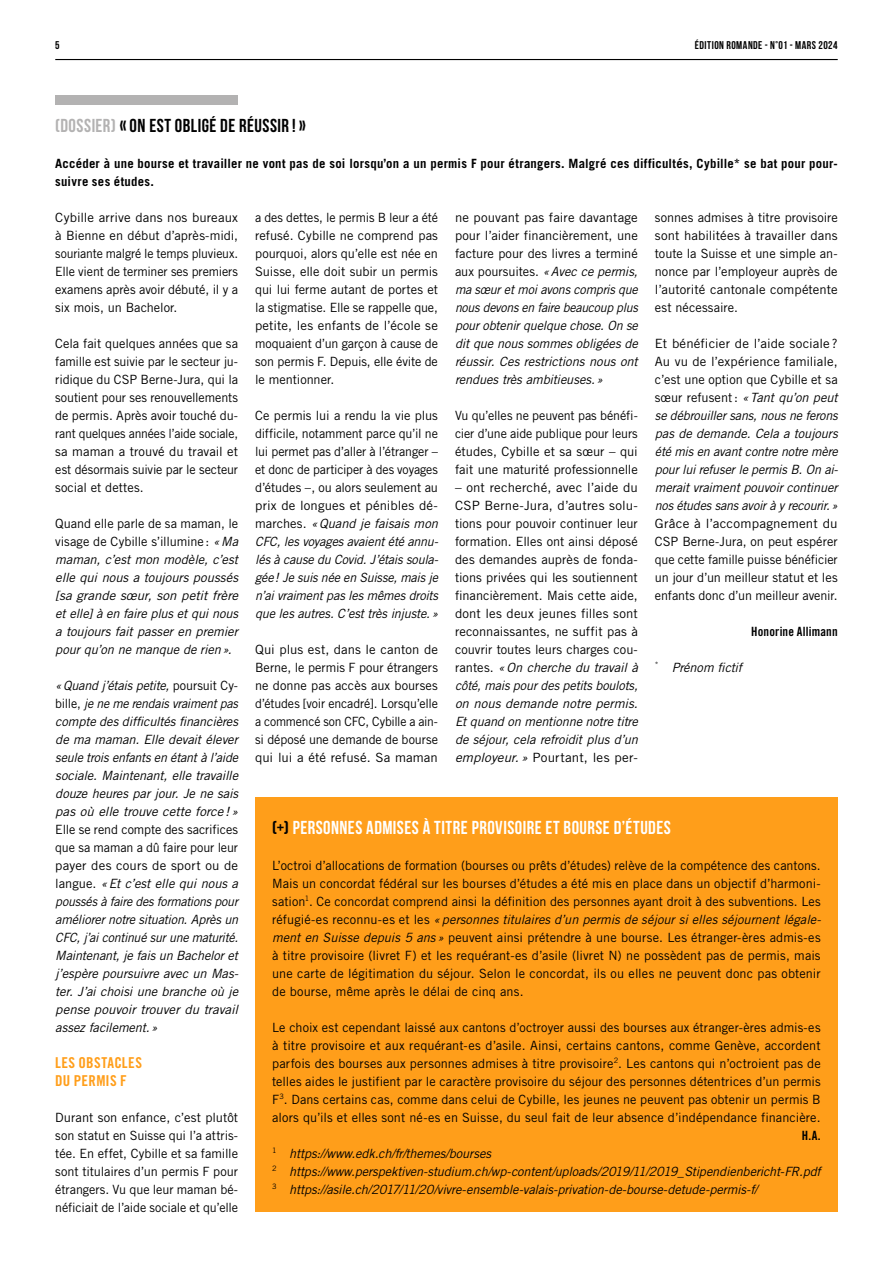
<style>
.page{position:relative;width:893px;height:1263px;background:#fff}
.page>*{position:absolute;margin:0;border:0;box-sizing:border-box;transform-origin:0 0}
.t1{font:700 18.75px "Bebas Neue";letter-spacing:.025em;color:#fff}
.t2{font:700 18.75px "Bebas Neue";letter-spacing:.025em;color:#000}
.t3{font:15px/18px "Trade Gothic LT Std Bd Cn 20";letter-spacing:.02em;color:#ff9e1a}
.t4{font:12.75px/18px "Trade Gothic LT Std";color:#000;text-align:justify}
.t5{font:italic 12.75px/18px "Trade Gothic LT Std";letter-spacing:-.01em;color:#000;text-align:justify}
.t6{font:12.75px/18px "Trade Gothic LT Std";color:#000;text-align:justify;scale:1.04 1}
.t7{font:12.75px/18px "Trade Gothic LT Std";color:#000;text-align:justify;scale:1.05 1}
.t8{font:700 12.75px/18px "Trade Gothic LT Std";letter-spacing:.015em;color:#000}
.t9{font:12.75px "Trade Gothic LT Std Bd Cn 20";letter-spacing:.01em;color:#000}
.t10{font:700 11.25px "Bebas Neue";letter-spacing:.04em;color:#000}
.s1{color:#b3b2b2}
.s2{font-style:normal}
.s3{font-style:italic}
.s4{color:#000}
</style>
<div class="page">
<hr style="left:55px;top:59px;width:783px;height:1px;background:#000">
<div style="left:55px;top:96px;width:183px;height:9px;background:#b3b2b2"></div>
<div style="left:255px;top:798px;width:583px;height:414px;background:#ff9e1a"></div>
<p class="t10" style="left:55px;top:39px;width:6px">5</p>
<p class="t10" style="left:695px;top:39px;width:144px">ÉDITION ROMANDE - N°01 - MARS 2024</p>
<h1 class="t2" style="left:55px;top:115px;width:252px"><span class="s1">(DOSSIER)</span> «ON EST OBLIGÉ DE RÉUSSIR !»</h1>
<p class="t8" style="left:55px;top:154px;width:784px">Accéder à une bourse et travailler ne vont pas de soi lorsqu’on a un permis F pour étrangers. Malgré ces difficultés, Cybille* se bat pour pour&shy;suivre ses études.</p>
<p class="t4" style="left:55px;top:208px;width:184px">Cybille arrive dans nos bureaux à Bienne en début d’après-midi, souriante malgré le temps pluvieux.<br>Elle vient de terminer ses premiers examens après avoir débuté, il y a six mois, un Bachelor.</p>
<p class="t4" style="left:55px;top:334px;width:184px">Cela fait quelques années que sa famille est suivie par le secteur ju&shy;ridique du CSP Berne-Jura, qui la soutient pour ses renouvellements de permis. Après avoir touché du&shy;rant quelques années l’aide sociale, sa maman a trouvé du travail et est désormais suivie par le secteur social et dettes.</p>
<p class="t5" style="left:55px;top:514px;width:184px"><span class="s2">Quand elle parle de sa maman, le visage de Cybille s’illumine :</span> «Ma maman, c’est mon modèle, c’est elle qui nous a toujours poussés [sa grande sœur, son petit frère et elle] à en faire plus et qui nous a toujours fait passer en premier pour qu’on ne manque de rien».</p>
<p class="t5" style="left:55px;top:676px;width:184px">«Quand j’étais petite, <span class="s2">poursuit Cy&shy;bille,</span> je ne me rendais vraiment pas compte des difficultés financières de ma maman. Elle devait élever seule trois enfants en étant à l’aide sociale. Maintenant, elle travaille douze heures par jour. Je ne sais pas où elle trouve cette force ! »</p>
<p class="t5" style="left:55px;top:820px;width:185px"><span class="s2">Elle se rend compte des sacrifices que sa maman a dû faire pour leur payer des cours de sport ou de langue.</span> «Et c’est elle qui nous a poussés à faire des formations pour améliorer notre situation. Après un CFC, j’ai continué sur une maturité.<br>Maintenant, je fais un Bachelor et j’espère poursuivre avec un Mas&shy;ter. J’ai choisi une branche où je pense pouvoir trouver du travail assez facilement.»</p>
<p class="t3" style="left:55px;top:1053px;width:88px">LES OBSTACLES<br>DU PERMIS F</p>
<p class="t4" style="left:55px;top:1108px;width:184px">Durant son enfance, c’est plutôt son statut en Suisse qui l’a attris&shy;tée. En effet, Cybille et sa famille sont titulaires d’un permis F pour étrangers. Vu que leur maman bé&shy;néficiait de l’aide sociale et qu’elle</p>
<p class="t4" style="left:255px;top:208px;width:184px">a des dettes, le permis B leur a été refusé. Cybille ne comprend pas pourquoi, alors qu’elle est née en Suisse, elle doit subir un permis qui lui ferme autant de portes et la stigmatise. Elle se rappelle que, petite, les enfants de l’école se moquaient d’un garçon à cause de son permis F. Depuis, elle évite de le mentionner.</p>
<p class="t4" style="left:255px;top:406px;width:185px">Ce permis lui a rendu la vie plus difficile, notamment parce qu’il ne lui permet pas d’aller à l’étranger – et donc de participer à des voyages d’études –, ou alors seulement au prix de longues et pénibles dé&shy;marches. <span class="s3">«Quand je faisais mon CFC, les voyages avaient été annu&shy;lés à cause du Covid. J’étais soula&shy;gée! Je suis née en Suisse, mais je n’ai vraiment pas les mêmes droits que les autres. C’est très injuste.»</span></p>
<p class="t4" style="left:255px;top:640px;width:184px">Qui plus est, dans le canton de Berne, le permis F pour étrangers ne donne pas accès aux bourses d’études [voir encadré]. Lorsqu’elle a commencé son CFC, Cybille a ain&shy;si déposé une demande de bourse qui lui a été refusé. Sa maman</p>
<p class="t5" style="left:455px;top:208px;width:184px"><span class="s2">ne pouvant pas faire davantage pour l’aider financièrement, une facture pour des livres a terminé aux poursuites.</span> «Avec ce permis, ma sœur et moi avons compris que nous devons en faire beaucoup plus pour obtenir quelque chose. On se dit que nous sommes obligées de réussir. Ces restrictions nous ont rendues très ambitieuses. »</p>
<p class="t4" style="left:455px;top:406px;width:184px">Vu qu’elles ne peuvent pas bénéfi&shy;cier d’une aide publique pour leurs études, Cybille et sa sœur – qui fait une maturité professionnelle</p>
<p class="t6" style="left:455px;top:478px;width:177px">– ont recherché, avec l’aide du CSP Berne-Jura, d’autres solu&shy;tions pour pouvoir continuer leur formation. Elles ont ainsi déposé des demandes auprès de fonda&shy;tions privées qui les soutiennent financièrement. Mais cette aide, dont les deux jeunes filles sont reconnaissantes, ne suffit pas à couvrir toutes leurs charges cou&shy;rantes. <span class="s3">«On cherche du travail à côté, mais pour des petits boulots, on nous demande notre permis.<br>Et quand on mentionne notre titre de séjour, cela refroidit plus d’un employeur. »</span> Pourtant, les per-</p>
<p class="t4" style="left:655px;top:208px;width:184px">sonnes admises à titre provisoire sont habilitées à travailler dans toute la Suisse et une simple an&shy;nonce par l’employeur auprès de l’autorité cantonale compétente est nécessaire.</p>
<p class="t5" style="left:655px;top:334px;width:185px"><span class="s2">Et bénéficier de l’aide sociale ?<br>Au vu de l’expérience familiale, c’est une option que Cybille et sa sœur refusent:</span> «Tant qu’on peut se débrouiller sans, nous ne ferons pas de demande. Cela a toujours été mis en avant contre notre mère pour lui refuser le permis B. On ai&shy;merait vraiment pouvoir continuer nos études sans avoir à y recourir.»</p>
<p class="t7" style="left:655px;top:514px;width:176px">Grâce à l’accompagnement du CSP Berne-Jura, on peut espérer que cette famille puisse bénéficier un jour d’un meilleur statut et les enfants donc d’un meilleur avenir.</p>
<p class="t9" style="left:751px;top:623px;width:88px">Honorine Allimann</p>
<p class="t5" style="left:655px;top:658px;width:89px"><sup>*</sup> Prénom fictif</p>
<h1 class="t1" style="left:272px;top:817px;width:400px"><span class="s4">(+)</span> PERSONNES ADMISES À TITRE PROVISOIRE ET BOURSE D’ÉTUDES</h1>
<p class="t4" style="left:272px;top:856px;width:550px">L’octroi d’allocations de formation (bourses ou prêts d’études) relève de la compétence des cantons.<br>Mais un concordat fédéral sur les bourses d’études a été mis en place dans un objectif d’harmoni&shy;sation<sup>1</sup>. Ce concordat comprend ainsi la définition des personnes ayant droit à des subventions. Les réfugié-es reconnu-es et les <span class="s3">« personnes titulaires d’un permis de séjour si elles séjournent légale&shy;ment en Suisse depuis 5 ans »</span> peuvent ainsi prétendre à une bourse. Les étranger-ères admis-es à titre provisoire (livret F) et les requérant-es d’asile (livret N) ne possèdent pas de permis, mais une carte de légitimation du séjour. Selon le concordat, ils ou elles ne peuvent donc pas obtenir de bourse, même après le délai de cinq ans.</p>
<p class="t4" style="left:272px;top:1018px;width:550px">Le choix est cependant laissé aux cantons d’octroyer aussi des bourses aux étranger-ères admis-es à titre provisoire et aux requérant-es d’asile. Ainsi, certains cantons, comme Genève, accordent parfois des bourses aux personnes admises à titre provisoire<sup>2</sup>. Les cantons qui n’octroient pas de telles aides le justifient par le caractère provisoire du séjour des personnes détentrices d’un permis F<sup>3</sup>. Dans certains cas, comme dans celui de Cybille, les jeunes ne peuvent pas obtenir un permis B alors qu’ils et elles sont né-es en Suisse, du seul fait de leur absence d’indépendance financière.</p>
<p class="t9" style="left:802px;top:1127px;width:20px">H.A.</p>
<p class="t5" style="left:272px;top:1144px;width:550px;text-align:left"><sup>1</sup> https://www.edk.ch/fr/themes/bourses<br><sup>2</sup> https://www.perspektiven-studium.ch/wp-content/uploads/2019/11/2019_Stipendienbericht-FR.pdf<br><sup>3</sup> https://asile.ch/2017/11/20/vivre-ensemble-valais-privation-de-bourse-detude-permis-f/</p>
</div>
